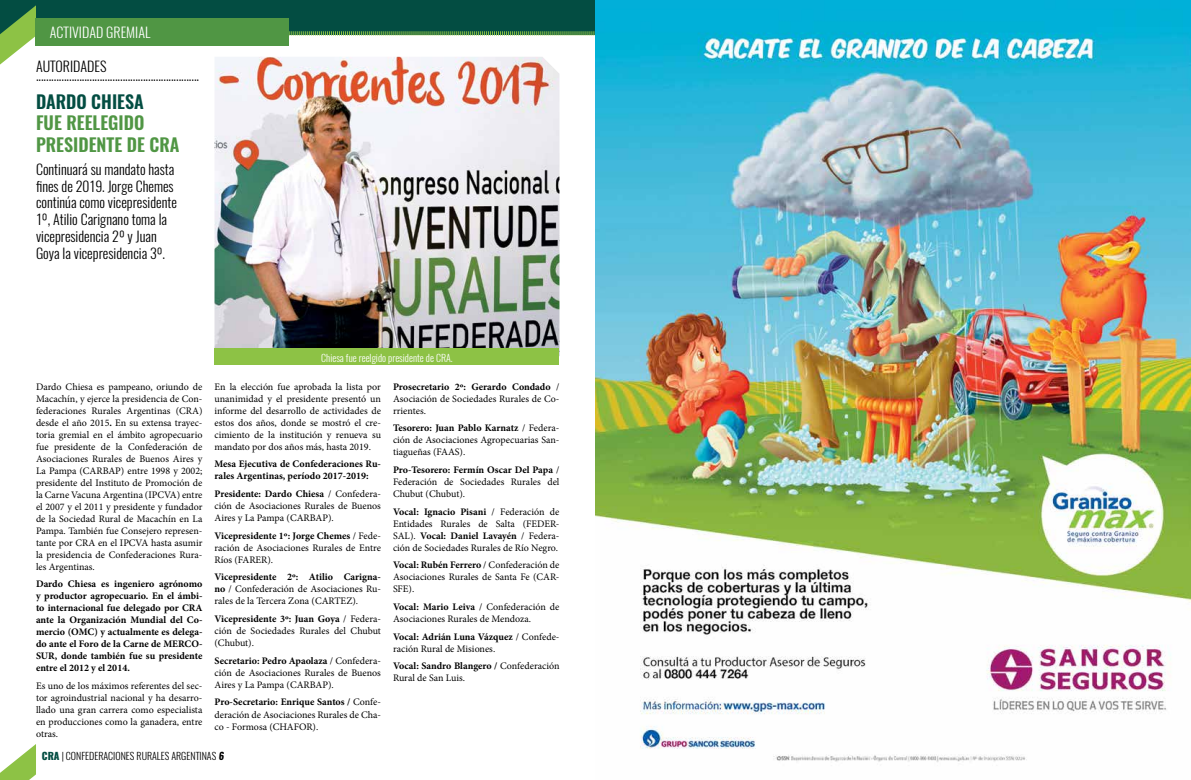
<style>
.page{position:relative;width:1191px;height:780px;background:#fff}
.page>*{position:absolute;margin:0;border:0;box-sizing:border-box;transform-origin:0 0}
.t1{font:600 18px/21.6px "Oswald";color:#509644}
.t2{font:600 18px "Oswald";color:#034d42}
.t3{font:300 14px/16.8px "Oswald";color:#000}
.t4{font:300 14px "Oswald";color:#fff}
.t5{font:10px/12px "Minion Pro";color:#000;text-align:justify}
.t6{font:700 10px/12px "Minion Pro";color:#000;text-align:justify}
.t7{font:300 10px "Oswald";color:#000}
.t8{font:300 10px "Oswald";color:#fff}
.s1{font-weight:700}
.s2{font-weight:800;color:#034d42}
.s3{font-weight:700;font-style:italic}
</style>
<div class="page">
<svg style="left:0;top:744px;width:36px;height:36px"></svg>
<div style="left:0;top:0;width:595px;height:35px;background:#034d42"></div>
<svg style="left:289px;top:31px;width:306px;height:4px"></svg>
<svg style="left:0;top:5px;width:36px;height:60px"></svg>
<div style="left:36px;top:18px;width:253px;height:28px;background:#509644"></div>
<img style="left:595px;top:0;width:596px;height:762px">
<img style="left:214px;top:57px;width:345px;height:291px">
<div style="left:214px;top:348px;width:345px;height:16px;background:#8dc245"></div>
<h2 class="t4" style="left:50px;top:23px;width:102px">ACTIVIDAD GREMIAL</h2>
<h2 class="t3" style="left:36px;top:58px;width:72px">AUTORIDADES</h2>
<h2 class="t3" style="left:36px;top:67px;width:165px">................................................................</h2>
<h1 class="t2" style="left:36px;top:89px;width:109px">DARDO CHIESA</h1>
<h1 class="t1" style="left:36px;top:112px;width:145px">FUE REELEGIDO<br>PRESIDENTE DE CRA</h1>
<h2 class="t3" style="left:36px;top:161px;width:142px">Continuará su mandato hasta fines de 2019. Jorge Chemes continúa como vicepresidente<br>1º, Atilio Carignano toma la vicepresidencia 2º y Juan<br>Goya la vicepresidencia 3º.</h2>
<p class="t5" style="left:36px;top:380px;width:168px">Dardo Chiesa es pampeano, oriundo de Macachín, y ejerce la presidencia de Con&shy;federaciones Rurales Argentinas (CRA) desde el año 2015<span class="s1">.</span> En su extensa trayec&shy;toria gremial en el ámbito agropecuario fue presidente de la Confederación de Asociaciones Rurales de Buenos Aires y La Pampa (CARBAP) entre 1998 y 2002; presidente del Instituto de Promoción de la Carne Vacuna Argentina (IPCVA) entre el 2007 y el 2011 y presidente y fundador de la Sociedad Rural de Macachín en La Pampa. También fue Consejero represen&shy;tante por CRA en el IPCVA hasta asumir la presidencia de Confederaciones Rura&shy;les Argentinas.</p>
<p class="t6" style="left:36px;top:578px;width:168px">Dardo Chiesa es ingeniero agrónomo y productor agropecuario. En el ámbi&shy;to internacional fue delegado por CRA ante la Organización Mundial del Co&shy;mercio (OMC) y actualmente es delega&shy;do ante el Foro de la Carne de MERCO-SUR, donde también fue su presidente entre el 2012 y el 2014.</p>
<p class="t5" style="left:36px;top:680px;width:168px">Es uno de los máximos referentes del sec&shy;tor agroindustrial nacional y ha desarro&shy;llado una gran carrera como especialista en producciones como la ganadera, entre otras.</p>
<p class="t8" style="left:321px;top:351px;width:133px">Chiesa fue reelgido presidente de CRA.</p>
<p class="t5" style="left:214px;top:380px;width:168px">En la elección fue aprobada la lista por unanimidad y el presidente presentó un informe del desarrollo de actividades de estos dos años, donde se mostró el cre&shy;cimiento de la institución y renueva su mandato por dos años más, hasta 2019.</p>
<p class="t6" style="left:214px;top:458px;width:168px">Mesa Ejecutiva de Confederaciones Ru&shy;rales Argentinas, período 2017-2019:</p>
<p class="t5" style="left:214px;top:488px;width:168px"><span class="s1">Presidente: Dardo Chiesa</span> / Confedera&shy;ción de Asociaciones Rurales de Buenos Aires y La Pampa (CARBAP).</p>
<p class="t5" style="left:214px;top:529px;width:168px"><span class="s1">Vicepresidente 1º: Jorge Chemes</span> / Fede&shy;ración de Asociaciones Rurales de Entre Ríos (FARER).</p>
<p class="t5" style="left:214px;top:571px;width:168px"><span class="s1">Vicepresidente 2º: Atilio Carigna&shy;no</span> / Confederación de Asociaciones Ru&shy;rales de la Tercera Zona (CARTEZ).</p>
<p class="t5" style="left:214px;top:613px;width:168px"><span class="s1">Vicepresidente 3º: Juan Goya</span> / Federa&shy;ción de Sociedades Rurales del Chubut (Chubut).</p>
<p class="t5" style="left:214px;top:654px;width:168px"><span class="s1">Secretario: Pedro Apaolaza</span> / Confedera&shy;ción de Asociaciones Rurales de Buenos Aires y La Pampa (CARBAP).</p>
<p class="t5" style="left:214px;top:696px;width:168px"><span class="s1">Pro-Secretario: Enrique Santos /</span> Confe&shy;deración de Asociaciones Rurales de Cha&shy;co - Formosa (CHAFOR).</p>
<p class="t5" style="left:393px;top:380px;width:168px"><span class="s1">Prosecretario 2º: Gerardo Condado</span> / Asociación de Sociedades Rurales de Co&shy;rrientes.</p>
<p class="t5" style="left:393px;top:422px;width:168px"><span class="s1">Tesorero: Juan Pablo Karnatz</span> / Federa&shy;ción de Asociaciones Agropecuarias San&shy;tiagueñas (FAAS).</p>
<p class="t5" style="left:393px;top:464px;width:168px"><span class="s1">Pro-Tesorero: Fermín Oscar Del Papa</span> / Federación de Sociedades Rurales del Chubut (Chubut).</p>
<p class="t5" style="left:393px;top:505px;width:168px"><span class="s1">Vocal: Ignacio Pisani</span> / Federación de Entidades Rurales de Salta (FEDER-SAL). <span class="s1">Vocal: Daniel Lavayén</span> / Federa&shy;ción de Sociedades Rurales de Río Negro.</p>
<p class="t5" style="left:393px;top:559px;width:168px"><span class="s1">Vocal: Rubén Ferrero</span> / Confederación de Asociaciones Rurales de Santa Fe (CAR-SFE).</p>
<p class="t5" style="left:393px;top:601px;width:168px"><span class="s1">Vocal: Mario Leiva</span> / Confederación de<br>Asociaciones Rurales de Mendoza.</p>
<p class="t5" style="left:393px;top:630px;width:168px"><span class="s1">Vocal: Adrián Luna Vázquez</span> / Confede&shy;ración Rural de Misiones.</p>
<p class="t5" style="left:393px;top:660px;width:168px"><span class="s1">Vocal: Sandro Blangero /</span> Confederación<br>Rural de San Luis.</p>
<p class="t7" style="left:42px;top:749px;width:184px"><span class="s2">CRA</span> | CONFEDERACIONES RURALES ARGENTINAS <span class="s3">6</span></p>
</div>
